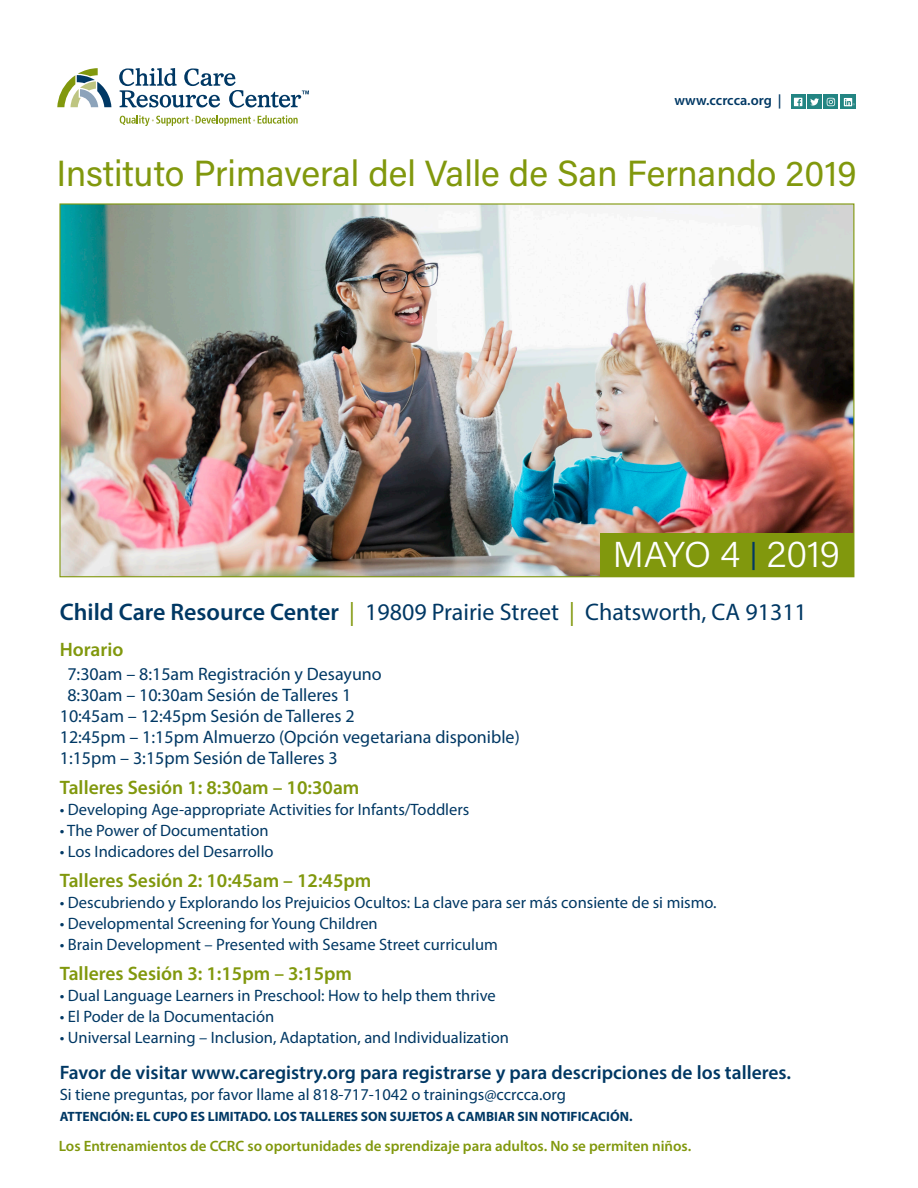
<style>
.page{position:relative;width:918px;height:1188px;background:#fff}
.page>*{position:absolute;margin:0;border:0;box-sizing:border-box;transform-origin:0 0}
.t1{font:36.3px "Acumin Pro";color:#81980d}
.t2{font:300 36px "Acumin Pro";letter-spacing:-.005em;color:#fff}
.t3{font:24px "Myriad Pro";color:#003864}
.t4{font:600 19.5px "Myriad Pro";color:#81980d}
.t5{font:600 19.5px "Myriad Pro";color:#003864}
.t6{font:18px "Myriad Pro";color:#003864}
.t7{font:16.5px "Myriad Pro";color:#003864}
.t8{font:600 15px "Myriad Pro";color:#81980d}
.t9{font:600 14.25px "Myriad Pro";color:#003864}
.t10{font:700 13.5px "Myriad Pro";color:#003864}
.s1{font-weight:400;font-size:27px;color:#003864}
.s2{font-weight:600}
.s3{color:#81980d}
</style>
<div class="page">
<img style="left:61px;top:205px;width:791px;height:370px">
<svg style="left:120px;top:115px;width:178px;height:11px"></svg>
<svg style="left:57px;top:68px;width:54px;height:39px"></svg>
<svg style="left:119px;top:68px;width:190px;height:40px"></svg>
<svg style="left:791px;top:95px;width:14px;height:14px"></svg>
<div style="left:794px;top:98px;width:8px;height:8px;background:#fff"></div>
<svg style="left:797px;top:99px;width:4px;height:7px"></svg>
<div style="left:808px;top:95px;width:14px;height:14px;background:#238583"></div>
<svg style="left:810px;top:98px;width:9px;height:8px"></svg>
<svg style="left:824px;top:95px;width:14px;height:14px"></svg>
<svg style="left:827px;top:98px;width:8px;height:8px"></svg>
<svg style="left:840px;top:95px;width:16px;height:14px"></svg>
<svg style="left:844px;top:98px;width:11px;height:8px"></svg>
<div style="left:601px;top:533px;width:253px;height:44px;background:#81980d"></div>
<p class="t9" style="left:674px;top:91px;width:109px">www.ccrcca.org |</p>
<h1 class="t1" style="left:57px;top:148px;width:802px">Instituto Primaveral del Valle de San Fernando 2019</h1>
<h2 class="t2" style="left:613px;top:530px;width:229px">MAYO 4 <span class="s1">|</span> 2019</h2>
<h3 class="t3" style="left:60px;top:597px;width:749px"><span class="s2">Child Care Resource Center</span> <span class="s3">|</span> 19809 Prairie Street <span class="s3">|</span> Chatsworth, CA 91311</h3>
<p class="t4" style="left:60px;top:637px;width:65px">Horario</p>
<p class="t6" style="left:67px;top:663px;width:316px">7:30am – 8:15am Registración y Desayuno</p>
<p class="t6" style="left:67px;top:684px;width:286px">8:30am – 10:30am Sesión de Talleres 1</p>
<p class="t6" style="left:60px;top:705px;width:296px">10:45am – 12:45pm Sesión de Talleres 2</p>
<p class="t6" style="left:60px;top:726px;width:462px">12:45pm – 1:15pm Almuerzo (Opción vegetariana disponible)</p>
<p class="t6" style="left:60px;top:747px;width:279px">1:15pm – 3:15pm Sesión de Talleres 3</p>
<p class="t4" style="left:60px;top:775px;width:301px">Talleres Sesión 1: 8:30am – 10:30am</p>
<p class="t7" style="left:60px;top:799px;width:411px">• Developing Age-appropriate Activities for Infants/Toddlers</p>
<p class="t7" style="left:60px;top:820px;width:210px">• The Power of Documentation</p>
<p class="t7" style="left:60px;top:841px;width:215px">• Los Indicadores del Desarrollo</p>
<p class="t4" style="left:60px;top:868px;width:313px">Talleres Sesión 2: 10:45am – 12:45pm</p>
<p class="t7" style="left:60px;top:892px;width:658px">• Descubriendo y Explorando los Prejuicios Ocultos: La clave para ser más consiente de si mismo.</p>
<p class="t7" style="left:60px;top:913px;width:320px">• Developmental Screening for Young Children</p>
<p class="t7" style="left:60px;top:934px;width:440px">• Brain Development – Presented with Sesame Street curriculum</p>
<p class="t4" style="left:60px;top:961px;width:294px">Talleres Sesión 3: 1:15pm – 3:15pm</p>
<p class="t7" style="left:60px;top:985px;width:437px">• Dual Language Learners in Preschool: How to help them thrive</p>
<p class="t7" style="left:60px;top:1006px;width:216px">• El Poder de la Documentación</p>
<p class="t7" style="left:60px;top:1027px;width:451px">• Universal Learning – Inclusion, Adaptation, and Individualization</p>
<p class="t5" style="left:60px;top:1060px;width:733px">Favor de visitar www.caregistry.org para registrarse y para descripciones de los talleres.</p>
<p class="t7" style="left:60px;top:1084px;width:508px">Si tiene preguntas, por favor llame al 818-717-1042 o trainings@ccrcca.org</p>
<p class="t10" style="left:60px;top:1108px;width:574px">ATTENCIÓN: EL CUPO ES LIMITADO. LOS TALLERES SON SUJETOS A CAMBIAR SIN NOTIFICACIÓN.</p>
<p class="t8" style="left:59px;top:1136px;width:634px">Los Entrenamientos de CCRC so oportunidades de sprendizaje para adultos. No se permiten niños.</p>
</div>
